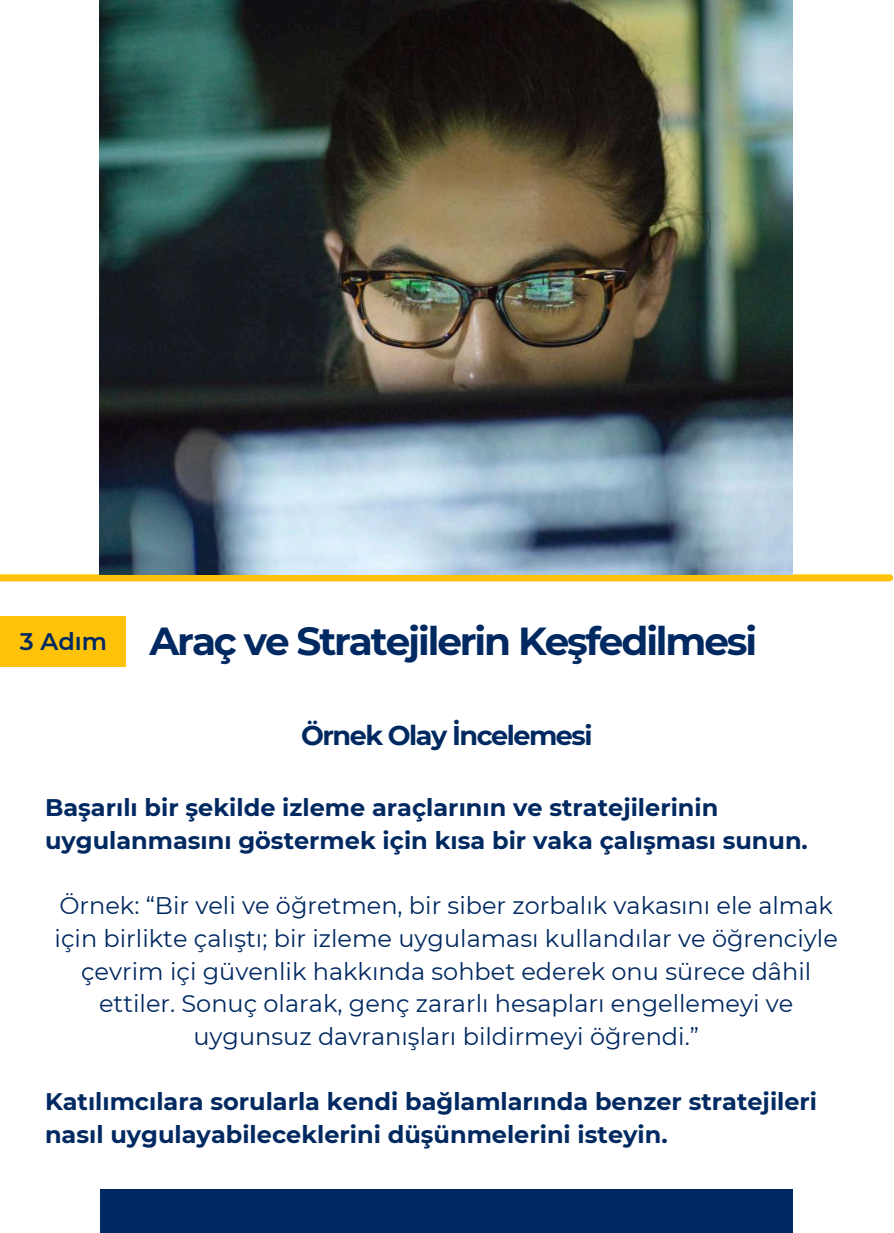
<style>
.page{position:relative;width:894px;height:1233px;background:#fff}
.page>*{position:absolute;margin:0;border:0;box-sizing:border-box;transform-origin:0 0}
.t1{font:700 39px "Montserrat";letter-spacing:-.055em;color:#002961}
.t2{font:700 27px "Montserrat";letter-spacing:-.055em;color:#002961}
.t3{font:24px/32.5px "Montserrat";color:#002961;text-align:center}
.t4{font:700 24px/32.5px "Montserrat";color:#002961}
.s1{font-weight:600;font-size:24px}
</style>
<div class="page">
<svg style="left:0;top:574px;width:892px;height:7px"></svg>
<div style="left:100px;top:1189px;width:692px;height:44px;background:#002961"></div>
<img style="left:100px;top:0;width:692px;height:574px">
<div style="left:0;top:616px;width:125px;height:51px;background:#fec209"></div>
<h1 class="t1" style="left:20px;top:618px;width:738px"><span class="s1">3 Adım</span> Araç ve Stratejilerin Keşfedilmesi</h1>
<p class="t2" style="left:301px;top:719px;width:293px">Örnek Olay İncelemesi</p>
<p class="t4" style="left:45px;top:792px;width:764px">Başarılı bir şekilde izleme araçlarının ve stratejilerinin uygulanmasını göstermek için kısa bir vaka çalışması sunun.</p>
<p class="t3" style="left:55px;top:889px;width:784px">Örnek: “Bir veli ve öğretmen, bir siber zorbalık vakasını ele almak için birlikte çalıştı; bir izleme uygulaması kullandılar ve öğrenciyle çevrim içi güvenlik hakkında sohbet ederek onu sürece dâhil ettiler. Sonuç olarak, genç zararlı hesapları engellemeyi ve uygunsuz davranışları bildirmeyi öğrendi.”</p>
<p class="t4" style="left:45px;top:1085px;width:773px">Katılımcılara sorularla kendi bağlamlarında benzer stratejileri nasıl uygulayabileceklerini düşünmelerini isteyin.</p>
</div>
